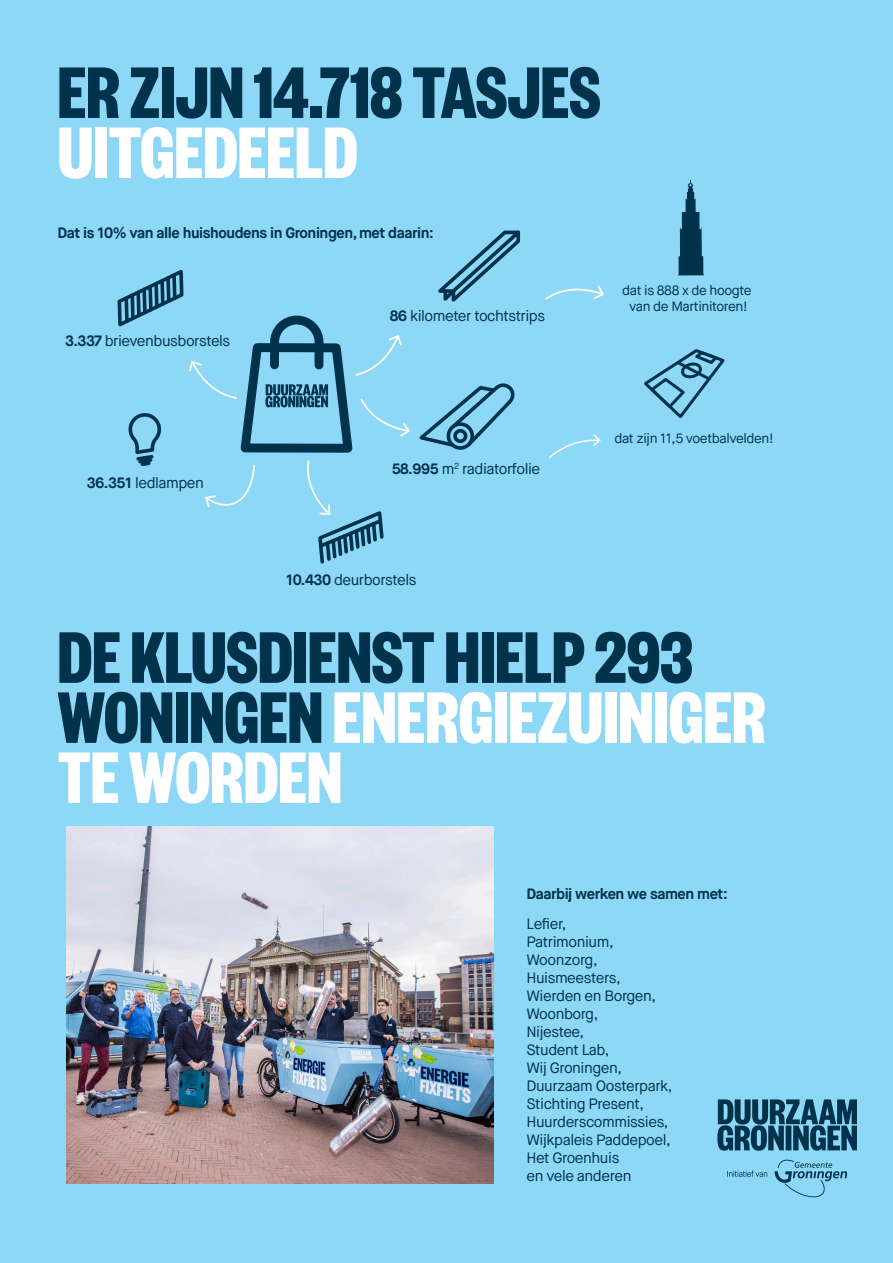
<style>
.page{position:relative;width:893px;height:1263px;background:#8dd7f7}
.page>*{position:absolute;margin:0;border:0;box-sizing:border-box;transform-origin:0 0}
.t1{font:700 80.1px/60px "Founders Grotesk X Cond";color:#00324c}
.t2{font:700 80.1px "Founders Grotesk X Cond";color:#fff}
.t3{font:15px/18px "Maison Neue";letter-spacing:-.03em;color:#00324c}
.t4{font:700 15px "Maison Neue";letter-spacing:-.03em;color:#00324c}
.t5{font:13.5px/16.2px "Maison Neue";letter-spacing:-.03em;color:#00324c;text-align:center}
.s1{font-weight:700}
.s2{color:#fff}
</style>
<div class="page">
<img style="left:67px;top:827px;width:427px;height:357px">
<svg style="left:717px;top:1099px;width:140px;height:52px"></svg>
<svg style="left:727px;top:1171px;width:40px;height:6px"></svg>
<svg style="left:774px;top:1159px;width:73px;height:39px"></svg>
<svg style="left:678px;top:180px;width:26px;height:95px"></svg>
<svg style="left:549px;top:434px;width:52px;height:25px"></svg>
<svg style="left:644px;top:349px;width:81px;height:70px"></svg>
<svg style="left:545px;top:285px;width:59px;height:15px"></svg>
<svg style="left:117px;top:230px;width:404px;height:334px"></svg>
<h1 class="t1" style="left:58px;top:58px;width:545px">ER ZIJN 14.718 TASJES</h1>
<h1 class="t2" style="left:58px;top:102px;width:301px">UITGEDEELD</h1>
<p class="t4" style="left:58px;top:224px;width:378px">Dat is 10% van alle huishoudens in Groningen, met daarin:</p>
<p class="t3" style="left:65px;top:332px;width:167px"><span class="s1">3.337</span> brievenbusborstels</p>
<p class="t3" style="left:87px;top:474px;width:119px"><span class="s1">36.351</span> ledlampen</p>
<p class="t3" style="left:390px;top:307px;width:157px"><span class="s1">86</span> kilometer tochtstrips</p>
<p class="t3" style="left:392px;top:459px;width:150px"><span class="s1">58.995</span> m<sup>2</sup> radiatorfolie</p>
<p class="t3" style="left:286px;top:571px;width:132px"><span class="s1">10.430</span> deurborstels</p>
<p class="t5" style="left:622px;top:282px;width:131px">dat is 888 x de hoogte van de Martinitoren!</p>
<p class="t5" style="left:614px;top:430px;width:161px">dat zijn 11,5 voetbalvelden!</p>
<h1 class="t1" style="left:58px;top:623px;width:709px">DE KLUSDIENST HIELP 293<br>WONINGEN <span class="s2">ENERGIEZUINIGER<br>TE WORDEN</span></h1>
<p class="t4" style="left:526px;top:884px;width:203px">Daarbij werken we samen met:</p>
<p class="t3" style="left:526px;top:915px;width:147px">Lefier,<br>Patrimonium,<br>Woonzorg,<br>Huismeesters,<br>Wierden en Borgen,<br>Woonborg,<br>Nijestee,<br>Student Lab,<br>Wij Groningen,<br>Duurzaam Oosterpark,<br>Stichting Present,<br>Huurderscommissies,<br>Wijkpaleis Paddepoel,<br>Het Groenhuis<br>en vele anderen</p>
</div>
